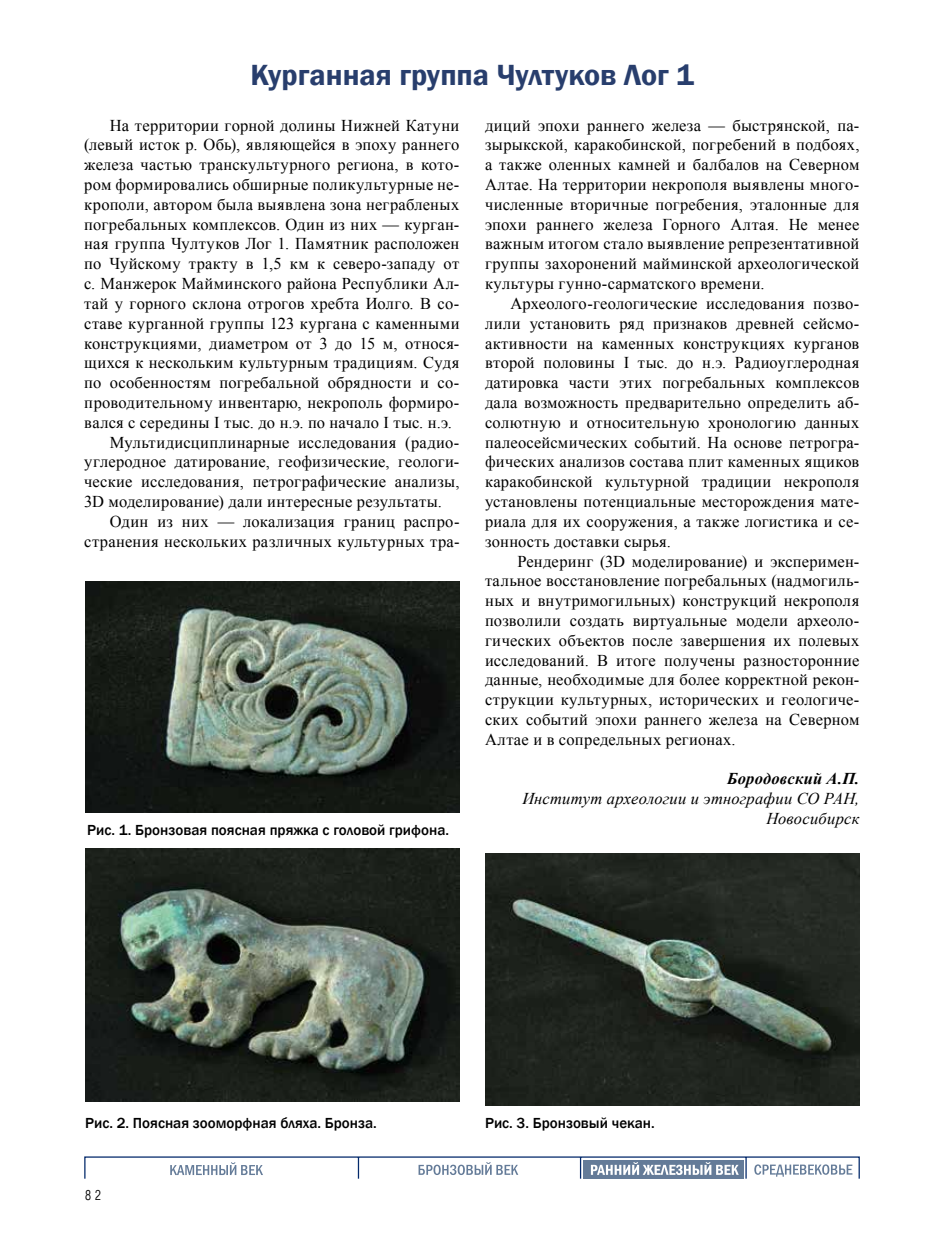
<style>
.page{position:relative;width:936px;height:1234px;background:#fff}
.page>*{position:absolute;margin:0;border:0;box-sizing:border-box;transform-origin:0 0}
.t1{font:600 30px "Franklin Gothic";color:#283e6d}
.t2{font:16.5px/19.8px "Times New Roman";letter-spacing:.015em;color:#000;text-align:justify}
.t3{font:italic 16.5px/19.8px "Times New Roman";letter-spacing:.015em;color:#000;text-align:right}
.t4{font:italic 700 16.5px "Times New Roman";letter-spacing:.01em;color:#000}
.t5{font:500 15px "Franklin Gothic";color:#000}
.t6{font:300 13.5px "Helios Cond";color:#000}
</style>
<div class="page">
<img style="left:85px;top:848px;width:374px;height:253px">
<img style="left:85px;top:581px;width:374px;height:231px">
<img style="left:485px;top:853px;width:374px;height:252px">
<svg style="left:84px;top:1156px;width:775px;height:22px"></svg>
<h1 class="t1" style="left:250px;top:56px;width:445px">Курганная группа Чултуков Лог 1</h1>
<p class="t2" style="left:110px;top:115px;width:351px">На территории горной долины Нижней Катуни</p>
<p class="t2" style="left:84px;top:134px;width:376px">(левый исток р. Обь), являющейся в эпоху раннего</p>
<p class="t2" style="left:84px;top:154px;width:376px">железа частью транскультурного региона, в кото-</p>
<p class="t2" style="left:84px;top:174px;width:376px">ром формировались обширные поликультурные не-</p>
<p class="t2" style="left:84px;top:194px;width:376px">крополи, автором была выявлена зона неграбленых</p>
<p class="t2" style="left:84px;top:214px;width:376px">погребальных комплексов. Один из них — курган-</p>
<p class="t2" style="left:84px;top:233px;width:376px">ная группа Чултуков Лог 1. Памятник расположен</p>
<p class="t2" style="left:84px;top:253px;width:376px">по Чуйскому тракту в 1,5 км к северо-западу от</p>
<p class="t2" style="left:84px;top:273px;width:376px">с. Манжерок Майминского района Республики Ал-</p>
<p class="t2" style="left:84px;top:293px;width:376px">тай у горного склона отрогов хребта Иолго. В со-</p>
<p class="t2" style="left:84px;top:313px;width:376px">ставе курганной группы 123 кургана с каменными</p>
<p class="t2" style="left:84px;top:332px;width:376px">конструкциями, диаметром от 3 до 15 м, относя-</p>
<p class="t2" style="left:84px;top:352px;width:376px">щихся к нескольким культурным традициям. Судя</p>
<p class="t2" style="left:84px;top:372px;width:376px">по особенностям погребальной обрядности и со-</p>
<p class="t2" style="left:84px;top:392px;width:376px">проводительному инвентарю, некрополь формиро-</p>
<p class="t2" style="left:84px;top:412px;width:369px">вался с середины I тыс. до н.э. по начало I тыс. н.э.</p>
<p class="t2" style="left:110px;top:431px;width:351px">Мультидисциплинарные исследования (радио-</p>
<p class="t2" style="left:84px;top:451px;width:376px">углеродное датирование, геофизические, геологи-</p>
<p class="t2" style="left:84px;top:471px;width:376px">ческие исследования, петрографические анализы,</p>
<p class="t2" style="left:84px;top:491px;width:359px">3D моделирование) дали интересные результаты.</p>
<p class="t2" style="left:110px;top:511px;width:351px">Один из них — локализация границ распро-</p>
<p class="t2" style="left:84px;top:530px;width:376px">странения нескольких различных культурных тра-</p>
<p class="t2" style="left:485px;top:115px;width:376px">диций эпохи раннего железа — быстрянской, па&shy;зырыкской, каракобинской, погребений в подбоях, а также оленных камней и балбалов на Северном Алтае. На территории некрополя выявлены много&shy;численные вторичные погребения, эталонные для эпохи раннего железа Горного Алтая. Не менее важным итогом стало выявление репрезентативной группы захоронений майминской археологической культуры гунно-сарматского времени.</p>
<p class="t2" style="left:485px;top:293px;width:376px;text-indent:26px">Археолого-геологические исследования позво&shy;лили установить ряд признаков древней сейсмо&shy;активности на каменных конструкциях курганов второй половины I тыс. до н.э. Радиоуглеродная датировка части этих погребальных комплексов дала возможность предварительно определить аб&shy;солютную и относительную хронологию данных палеосейсмических событий. На основе петрогра&shy;фических анализов состава плит каменных ящиков каракобинской культурной традиции некрополя установлены потенциальные месторождения мате&shy;риала для их сооружения, а также логистика и се&shy;зонность доставки сырья.</p>
<p class="t2" style="left:485px;top:550px;width:376px;text-indent:32px">Рендеринг (3D моделирование) и эксперимен&shy;тальное восстановление погребальных (надмогиль&shy;ных и внутримогильных) конструкций некрополя позволили создать виртуальные модели археоло&shy;гических объектов после завершения их полевых исследований. В итоге получены разносторонние данные, необходимые для более корректной рекон&shy;струкции культурных, исторических и геологиче&shy;ских событий эпохи раннего железа на Северном Алтае и в сопредельных регионах.</p>
<p class="t4" style="left:727px;top:767px;width:134px">Бородовский А.П.</p>
<p class="t3" style="left:522px;top:788px;width:338px">Институт археологии и этнографии СО РАН,<br>Новосибирск</p>
<p class="t5" style="left:87px;top:820px;width:363px">Рис. 1. Бронзовая поясная пряжка с головой грифона.</p>
<p class="t5" style="left:85px;top:1112px;width:293px">Рис. 2. Поясная зооморфная бляха. Бронза.</p>
<p class="t5" style="left:485px;top:1112px;width:171px">Рис. 3. Бронзовый чекан.</p>
<p class="t6" style="left:85px;top:1188px;width:17px">8 2</p>
</div>
